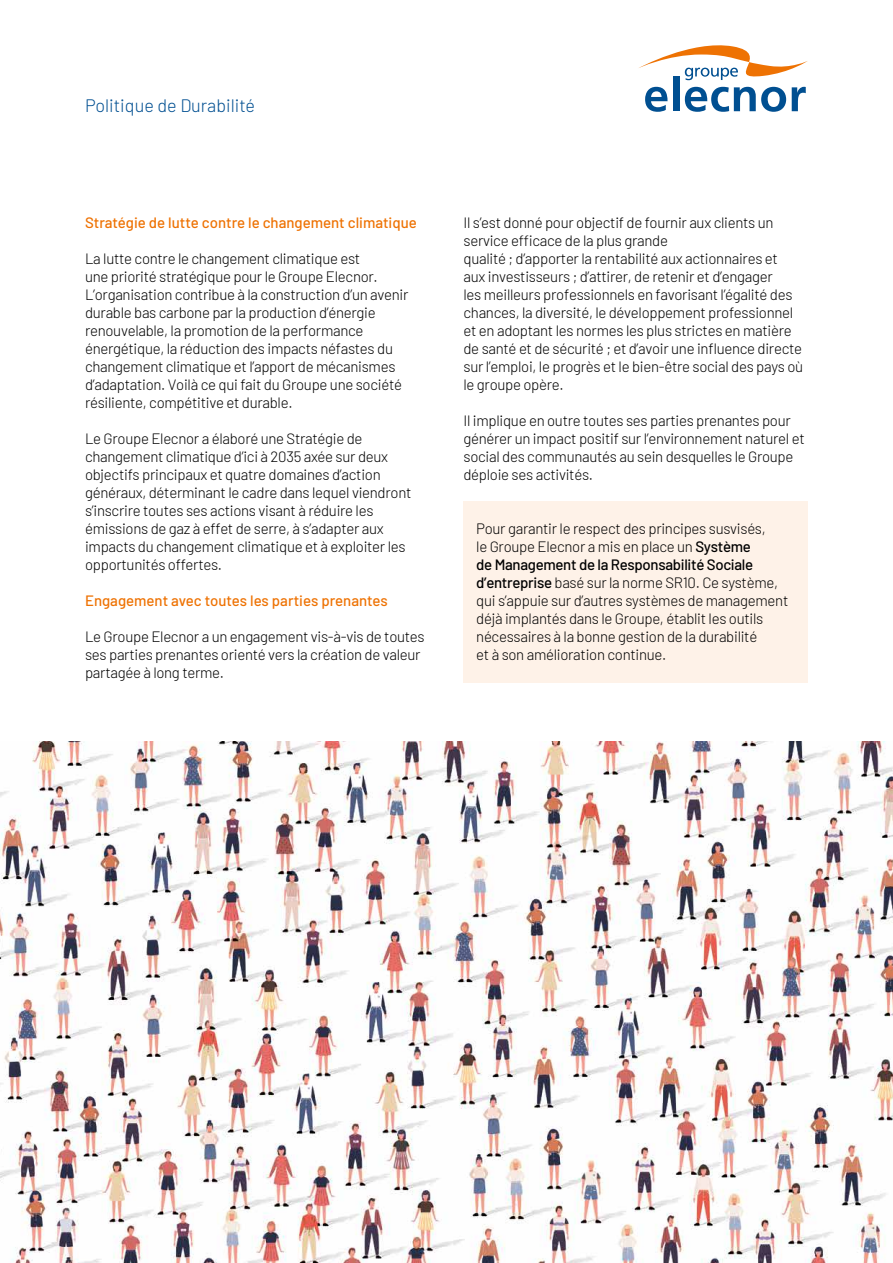
<style>
.page{position:relative;width:893px;height:1263px;background:#fff}
.page>*{position:absolute;margin:0;border:0;box-sizing:border-box;transform-origin:0 0}
.t1{font:300 18px "Barlow";color:#004f91}
.t2{font:300 15px/18px "Barlow";letter-spacing:-.02em;color:#000}
.t3{font:500 15px "Barlow";color:#ee7203}
.s1{font-weight:500}
</style>
<div class="page">
<svg style="left:645px;top:87px;width:22px;height:25px"></svg>
<div style="left:673px;top:76px;width:6px;height:35px;background:#004f91"></div>
<svg style="left:685px;top:87px;width:101px;height:25px"></svg>
<svg style="left:792px;top:87px;width:14px;height:24px"></svg>
<svg style="left:639px;top:45px;width:169px;height:36px"></svg>
<div style="left:463px;top:501px;width:345px;height:182px;background:#fef2e8"></div>
<img style="left:0;top:742px;width:893px;height:521px">
<p class="t1" style="left:85px;top:93px;width:172px">Politique de Durabilité</p>
<p class="t3" style="left:85px;top:211px;width:333px">Stratégie de lutte contre le changement climatique</p>
<p class="t2" style="left:85px;top:248px;width:325px">La lutte contre le changement climatique est<br>une priorité stratégique pour le Groupe Elecnor.<br>L’organisation contribue à la construction d’un avenir durable bas carbone par la production d’énergie renouvelable, la promotion de la performance énergétique, la réduction des impacts néfastes du changement climatique et l’apport de mécanismes d’adaptation. Voilà ce qui fait du Groupe une société résiliente, compétitive et durable.</p>
<p class="t2" style="left:85px;top:428px;width:328px">Le Groupe Elecnor a élaboré une Stratégie de changement climatique d’ici à 2035 axée sur deux objectifs principaux et quatre domaines d’action généraux, déterminant le cadre dans lequel viendront s’inscrire toutes ses actions visant à réduire les émissions de gaz à effet de serre, à s’adapter aux impacts du changement climatique et à exploiter les opportunités offertes.</p>
<p class="t3" style="left:85px;top:589px;width:304px">Engagement avec toutes les parties prenantes</p>
<p class="t2" style="left:85px;top:626px;width:341px">Le Groupe Elecnor a un engagement vis-à-vis de toutes ses parties prenantes orienté vers la création de valeur partagée à long terme.</p>
<p class="t2" style="left:463px;top:212px;width:341px">Il s’est donné pour objectif de fournir aux clients un service efficace de la plus grande<br>qualité ; d’apporter la rentabilité aux actionnaires et aux investisseurs ; d’attirer, de retenir et d’engager<br>les meilleurs professionnels en favorisant l’égalité des chances, la diversité, le développement professionnel et en adoptant les normes les plus strictes en matière de santé et de sécurité ; et d’avoir une influence directe sur l’emploi, le progrès et le bien-être social des pays où le groupe opère.</p>
<p class="t2" style="left:463px;top:410px;width:343px">Il implique en outre toutes ses parties prenantes pour générer un impact positif sur l’environnement naturel et social des communautés au sein desquelles le Groupe déploie ses activités.</p>
<p class="t2" style="left:476px;top:518px;width:314px">Pour garantir le respect des principes susvisés,<br>le Groupe Elecnor a mis en place un <span class="s1">Système<br>de Management de la Responsabilité Sociale d’entreprise</span> basé sur la norme SR10. Ce système, qui s’appuie sur d’autres systèmes de management déjà implantés dans le Groupe, établit les outils nécessaires à la bonne gestion de la durabilité<br>et à son amélioration continue.</p>
</div>
